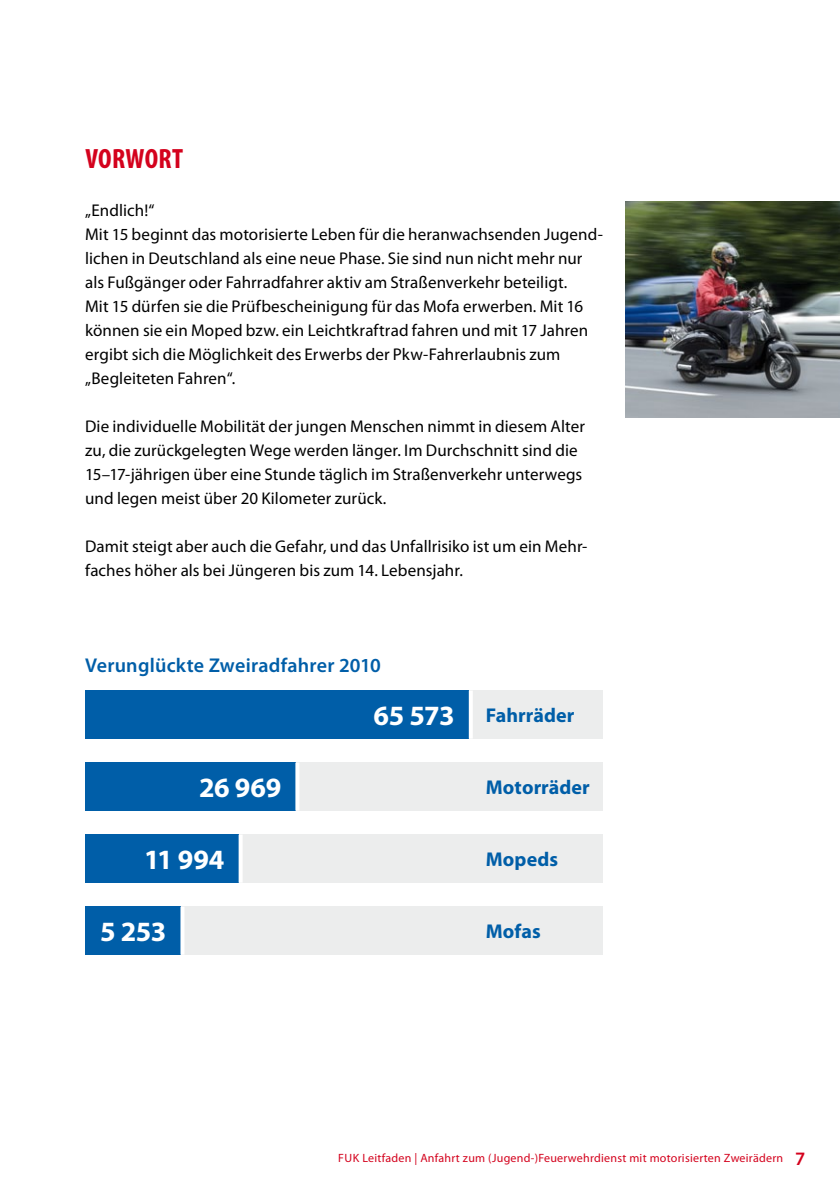
<style>
.page{position:relative;width:840px;height:1191px;background:#fff}
.page>*{position:absolute;margin:0;border:0;box-sizing:border-box;transform-origin:0 0}
.t1{font:700 28px "Myriad Pro";letter-spacing:-.015em;color:#fff}
.t2{font:700 condensed 28px "Myriad Pro";letter-spacing:.01em;color:#d4021d}
.t3{font:700 20px "Myriad Pro";letter-spacing:.005em;color:#005ea8}
.t4{font:600 20px "Myriad Pro";letter-spacing:.01em;color:#005ea8}
.t5{font:17px/24px "Myriad Pro";letter-spacing:.005em;color:#000}
.t6{font:12px "Myriad Pro";letter-spacing:.02em;color:#d4021d}
.s1{font-weight:600;font-size:19px}
</style>
<div class="page">
<div style="left:219px;top:690px;width:383px;height:48px;background:#eceded"></div>
<div style="left:219px;top:762px;width:383px;height:48px;background:#eceded"></div>
<div style="left:219px;top:834px;width:383px;height:48px;background:#eceded"></div>
<div style="left:171px;top:906px;width:431px;height:48px;background:#eceded"></div>
<img style="left:625px;top:202px;width:214px;height:216px">
<div style="left:85px;top:690px;width:383px;height:48px;background:#005ea8"></div>
<div style="left:85px;top:762px;width:210px;height:48px;background:#005ea8"></div>
<div style="left:85px;top:834px;width:153px;height:48px;background:#005ea8"></div>
<div style="left:85px;top:906px;width:95px;height:48px;background:#005ea8"></div>
<svg style="left:468px;top:690px;width:4px;height:48px"></svg>
<svg style="left:295px;top:762px;width:4px;height:48px"></svg>
<svg style="left:238px;top:834px;width:4px;height:48px"></svg>
<svg style="left:180px;top:906px;width:4px;height:48px"></svg>
<h1 class="t2" style="left:85px;top:143px;width:99px">VORWORT</h1>
<p class="t5" style="left:85px;top:198px;width:519px">„Endlich!“<br>Mit 15 beginnt das motorisierte Leben für die heranwachsenden Jugend&shy;lichen in Deutschland als eine neue Phase. Sie sind nun nicht mehr nur als Fußgänger oder Fahrradfahrer aktiv am Straßenverkehr beteiligt.<br>Mit 15 dürfen sie die Prüfbescheinigung für das Mofa erwerben. Mit 16 können sie ein Moped bzw. ein Leichtkraftrad fahren und mit 17 Jahren ergibt sich die Möglichkeit des Erwerbs der Pkw-Fahrerlaubnis zum „Begleiteten Fahren“.</p>
<p class="t5" style="left:85px;top:414px;width:501px">Die individuelle Mobilität der jungen Menschen nimmt in diesem Alter zu, die zurückgelegten Wege werden länger. Im Durchschnitt sind die 15–17-jährigen über eine Stunde täglich im Straßenverkehr unterwegs und legen meist über 20 Kilometer zurück.</p>
<p class="t5" style="left:85px;top:534px;width:502px">Damit steigt aber auch die Gefahr, und das Unfallrisiko ist um ein Mehr&shy;faches höher als bei Jüngeren bis zum 14. Lebensjahr.</p>
<p class="t4" style="left:85px;top:653px;width:297px">Verunglückte Zweiradfahrer 2010</p>
<h1 class="t1" style="left:373px;top:697px;width:82px">65 573</h1>
<p class="t3" style="left:485px;top:702px;width:90px">Fahrräder</p>
<h1 class="t1" style="left:199px;top:769px;width:83px">26 969</h1>
<p class="t3" style="left:485px;top:774px;width:105px">Motorräder</p>
<h1 class="t1" style="left:144px;top:841px;width:82px">11 994</h1>
<p class="t3" style="left:485px;top:846px;width:74px">Mopeds</p>
<h1 class="t1" style="left:100px;top:913px;width:68px">5 253</h1>
<p class="t3" style="left:485px;top:918px;width:56px">Mofas</p>
<p class="t6" style="left:338px;top:1150px;width:468px">FUK Leitfaden | Anfahrt zum (Jugend-)Feuerwehrdienst mit motorisierten Zweirädern <span class="s1">7</span></p>
</div>
